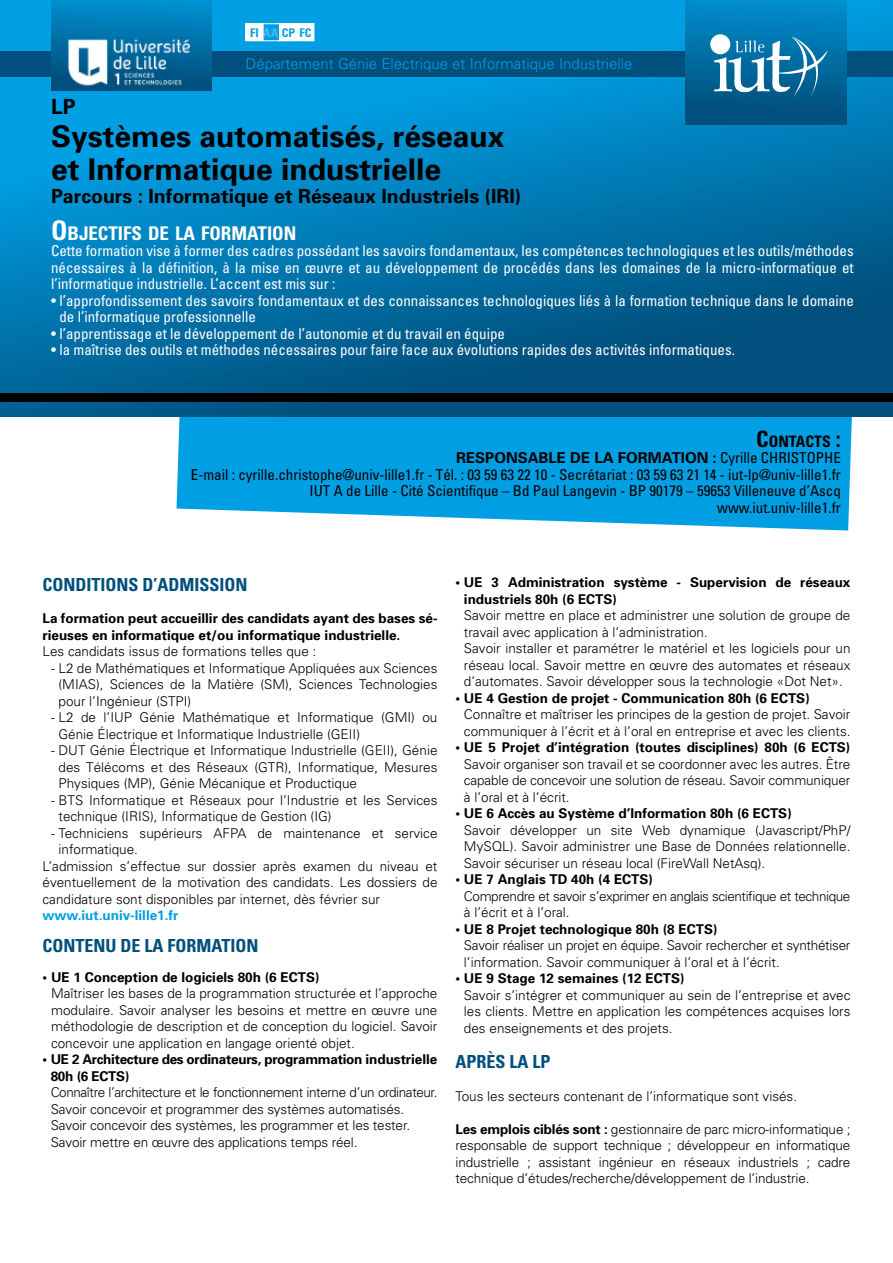
<style>
.page{position:relative;width:893px;height:1263px;background:#fff}
.page>*{position:absolute;margin:0;border:0;box-sizing:border-box;transform-origin:0 0}
.t1{font:700 30px/33px "Univers";color:#000}
.t2{font:700 21px "Univers";color:#000}
.t3{font:700 19.5px "Univers";color:#000}
.t4{font:700 condensed 18.9px "Univers";color:#fff}
.t5{font:700 condensed 18px "Univers";color:#004f7c}
.t6{font:700 condensed 15.75px "Univers";color:#000}
.t7{font:condensed 15px/16.5px "Univers";color:#fff;text-align:justify}
.t8{font:condensed 15px/16.5px "Univers";color:#000;text-align:right}
.t9{font:300 15px "Univers";color:#009fe3}
.t10{font:300 13.5px/16.5px "Univers";color:#000;text-align:justify}
.t11{font:700 13.5px/16.5px "Univers";color:#000}
.t12{font:300 13.5px/16.5px "Univers";letter-spacing:-.02em;color:#000}
.t13{font:300 13.5px/16.5px "Univers";letter-spacing:-.03em;color:#000}
.t14{font:700 13.5px/16.5px "Univers";letter-spacing:-.02em;color:#000}
.t15{font:700 13.5px "Univers";color:#009fe3}
.t16{font:700 condensed 12px "Univers";color:#009fe3}
.s1{color:#fff}
.s2{font-size:27px}
.s3{font-size:22.5px}
.s4{font-weight:700;font-stretch:normal}
.s5{font-weight:700}
</style>
<div class="page">
<svg style="left:176px;top:417px;width:676px;height:113px;background:#18a8e5"></svg>
<svg style="left:0;top:0;width:893px;height:417px;background:#0078b0"></svg>
<div style="left:0;top:393px;width:893px;height:9px;background:#000"></div>
<div style="left:246px;top:24px;width:17px;height:17px;background:#fff"></div>
<div style="left:262px;top:23px;width:18px;height:18px;border:1px solid #fff"></div>
<div style="left:280px;top:24px;width:17px;height:17px;background:#fff"></div>
<div style="left:297px;top:24px;width:17px;height:17px;background:#fff"></div>
<div style="left:0;top:51px;width:893px;height:26px;background:#004f7c"></div>
<div style="left:686px;top:0;width:160px;height:124px;background:linear-gradient(to bottom,#008ece,#004a75)"></div>
<svg style="left:714px;top:36px;width:122px;height:60px;background:#3b8cb4"></svg>
<div style="left:710px;top:34px;width:20px;height:20px;background:#fff;border-radius:50%"></div>
<div style="left:51px;top:0;width:161px;height:90px;background:linear-gradient(to bottom,#0090d1,#004c77)"></div>
<img style="left:57px;top:31px;width:145px;height:62px">
<p class="t16" style="left:250px;top:25px;width:63px">FI <span class="s1">AA</span> CP FC</p>
<p class="t9" style="left:246px;top:55px;width:388px">Département Génie Electrique et Informatique Industrielle</p>
<h2 class="t2" style="left:51px;top:94px;width:26px">LP</h2>
<h1 class="t1" style="left:51px;top:120px;width:455px">Systèmes automatisés, réseaux et Informatique industrielle</h1>
<h3 class="t3" style="left:51px;top:184px;width:472px">Parcours : Informatique et Réseaux Industriels (IRI)</h3>
<h3 class="t4" style="left:51px;top:221px;width:247px"><span class="s2">O</span>BJECTIFS DE LA FORMATION</h3>
<p class="t7" style="left:51px;top:242px;width:804px">Cette formation vise à former des cadres possédant les savoirs fondamentaux, les compétences technologiques et les outils/méthodes nécessaires à la définition, à la mise en œuvre et au développement de procédés dans les domaines de la micro-informatique et l’informatique industrielle. L’accent est mis sur :</p>
<p class="t7" style="left:59px;top:292px;width:796px;text-indent:-8px">• l’approfondissement des savoirs fondamentaux et des connaissances technologiques liés à la formation technique dans le domaine de l’informatique professionnelle</p>
<p class="t7" style="left:51px;top:325px;width:456px">• l’apprentissage et le développement de l’autonomie et du travail en équipe</p>
<p class="t7" style="left:51px;top:341px;width:685px">• la maîtrise des outils et méthodes nécessaires pour faire face aux évolutions rapides des activités informatiques.</p>
<p class="t6" style="left:756px;top:431px;width:86px"><span class="s3">C</span>ONTACTS <span class="s3">:</span></p>
<p class="t8" style="left:191px;top:449px;width:651px"><span class="s4">RESPONSABLE DE LA FORMATION :</span> Cyrille CHRISTOPHE<br>E-mail : cyrille.christophe@univ-lille1.fr - Tél. : 03 59 63 22 10 - Secrétariat : 03 59 63 21 14 - iut-lp@univ-lille1.fr IUT A de Lille - Cité Scientifique – Bd Paul Langevin - BP 90179 – 59653 Villeneuve d’Ascq www.iut.univ-lille1.fr</p>
<h3 class="t5" style="left:43px;top:573px;width:207px">CONDITIONS D’ADMISSION</h3>
<p class="t11" style="left:43px;top:610px;width:396px">La formation peut accueillir des candidats ayant des bases sé&shy;rieuses en informatique et/ou informatique industrielle.</p>
<p class="t10" style="left:43px;top:643px;width:275px">Les candidats issus de formations telles que :</p>
<p class="t10" style="left:59px;top:659px;width:380px;text-indent:-8px">- L2 de Mathématiques et Informatique Appliquées aux Sciences (MIAS), Sciences de la Matière (SM), Sciences Technologies pour l’Ingénieur (STPI)</p>
<p class="t10" style="left:59px;top:709px;width:380px;text-indent:-8px">- L2 de l’IUP Génie Mathématique et Informatique (GMI) ou<br>Génie Électrique et Informatique Industrielle (GEII)</p>
<p class="t10" style="left:59px;top:742px;width:380px;text-indent:-8px">- DUT Génie Électrique et Informatique Industrielle (GEII), Génie des Télécoms et des Réseaux (GTR), Informatique, Mesures Physiques (MP), Génie Mécanique et Productique</p>
<p class="t10" style="left:59px;top:791px;width:380px;text-indent:-8px">- BTS Informatique et Réseaux pour l’Industrie et les Services technique (IRIS), Informatique de Gestion (IG)</p>
<p class="t10" style="left:51px;top:824px;width:388px">- Techniciens supérieurs AFPA de maintenance et service</p>
<p class="t10" style="left:59px;top:841px;width:81px">informatique.</p>
<p class="t10" style="left:43px;top:857px;width:396px">L’admission s’effectue sur dossier après examen du niveau et</p>
<p class="t10" style="left:43px;top:874px;width:396px">éventuellement de la motivation des candidats. Les dossiers de</p>
<p class="t10" style="left:43px;top:890px;width:339px">candidature sont disponibles par internet, dès février sur</p>
<p class="t15" style="left:43px;top:907px;width:137px">www.iut.univ-lille1.fr</p>
<h3 class="t5" style="left:43px;top:934px;width:217px">CONTENU DE LA FORMATION</h3>
<p class="t11" style="left:43px;top:969px;width:279px">• UE 1 Conception de logiciels 80h (6 ECTS)</p>
<p class="t10" style="left:51px;top:985px;width:388px">Maîtriser les bases de la programmation structurée et l’approche modulaire. Savoir analyser les besoins et mettre en œuvre une méthodologie de description et de conception du logiciel. Savoir concevoir une application en langage orienté objet.</p>
<p class="t14" style="left:51px;top:1051px;width:388px;text-indent:-8px">• UE 2 Architecture des ordinateurs, programmation industrielle<br>80h (6 ECTS)</p>
<p class="t10" style="left:51px;top:1084px;width:388px;text-align:left">Connaître l’architecture et le fonctionnement interne d’un ordinateur.<br>Savoir concevoir et programmer des systèmes automatisés.<br>Savoir concevoir des systèmes, les programmer et les tester.<br>Savoir mettre en œuvre des applications temps réel.</p>
<p class="t11" style="left:464px;top:574px;width:388px;text-indent:-8px">• UE 3 Administration système - Supervision de réseaux industriels 80h (6 ECTS)</p>
<p class="t10" style="left:464px;top:607px;width:388px;text-align:left">Savoir mettre en place et administrer une solution de groupe de travail avec application à l’administration.<br>Savoir installer et paramétrer le matériel et les logiciels pour un réseau local. Savoir mettre en œuvre des automates et réseaux d’automates. Savoir développer sous la technologie «Dot Net».</p>
<p class="t11" style="left:455px;top:690px;width:356px">• UE 4 Gestion de projet - Communication 80h (6 ECTS)</p>
<p class="t10" style="left:464px;top:706px;width:388px">Connaître et maîtriser les principes de la gestion de projet. Savoir communiquer à l’écrit et à l’oral en entreprise et avec les clients.</p>
<p class="t11" style="left:455px;top:739px;width:396px">• UE 5 Projet d’intégration (toutes disciplines) 80h (6 ECTS)</p>
<p class="t10" style="left:464px;top:756px;width:388px">Savoir organiser son travail et se coordonner avec les autres. Être capable de concevoir une solution de réseau. Savoir communiquer à l’oral et à l’écrit.</p>
<p class="t11" style="left:455px;top:805px;width:338px">• UE 6 Accès au Système d’Information 80h (6 ECTS)</p>
<p class="t10" style="left:464px;top:822px;width:388px">Savoir développer un site Web dynamique (Javascript/PhP/ MySQL). Savoir administrer une Base de Données relationnelle.<br>Savoir sécuriser un réseau local (FireWall NetAsq).</p>
<p class="t11" style="left:455px;top:871px;width:199px">• UE 7 Anglais TD 40h (4 ECTS)</p>
<p class="t13" style="left:464px;top:888px;width:388px">Comprendre et savoir s’exprimer en anglais scientifique et technique à l’écrit et à l’oral.</p>
<p class="t11" style="left:455px;top:921px;width:264px">• UE 8 Projet technologique 80h (8 ECTS)</p>
<p class="t12" style="left:464px;top:937px;width:388px">Savoir réaliser un projet en équipe. Savoir rechercher et synthétiser l’information. Savoir communiquer à l’oral et à l’écrit.</p>
<p class="t11" style="left:455px;top:970px;width:231px">• UE 9 Stage 12 semaines (12 ECTS)</p>
<p class="t10" style="left:464px;top:987px;width:388px">Savoir s’intégrer et communiquer au sein de l’entreprise et avec les clients. Mettre en application les compétences acquises lors des enseignements et des projets.</p>
<h3 class="t5" style="left:455px;top:1051px;width:97px">APRÈS LA LP</h3>
<p class="t10" style="left:455px;top:1088px;width:343px">Tous les secteurs contenant de l’informatique sont visés.</p>
<p class="t10" style="left:455px;top:1121px;width:396px"><span class="s5">Les emplois ciblés sont :</span> gestionnaire de parc micro-informatique ; responsable de support technique ; développeur en informatique industrielle ; assistant ingénieur en réseaux industriels ; cadre technique d’études/recherche/développement de l’industrie.</p>
</div>
